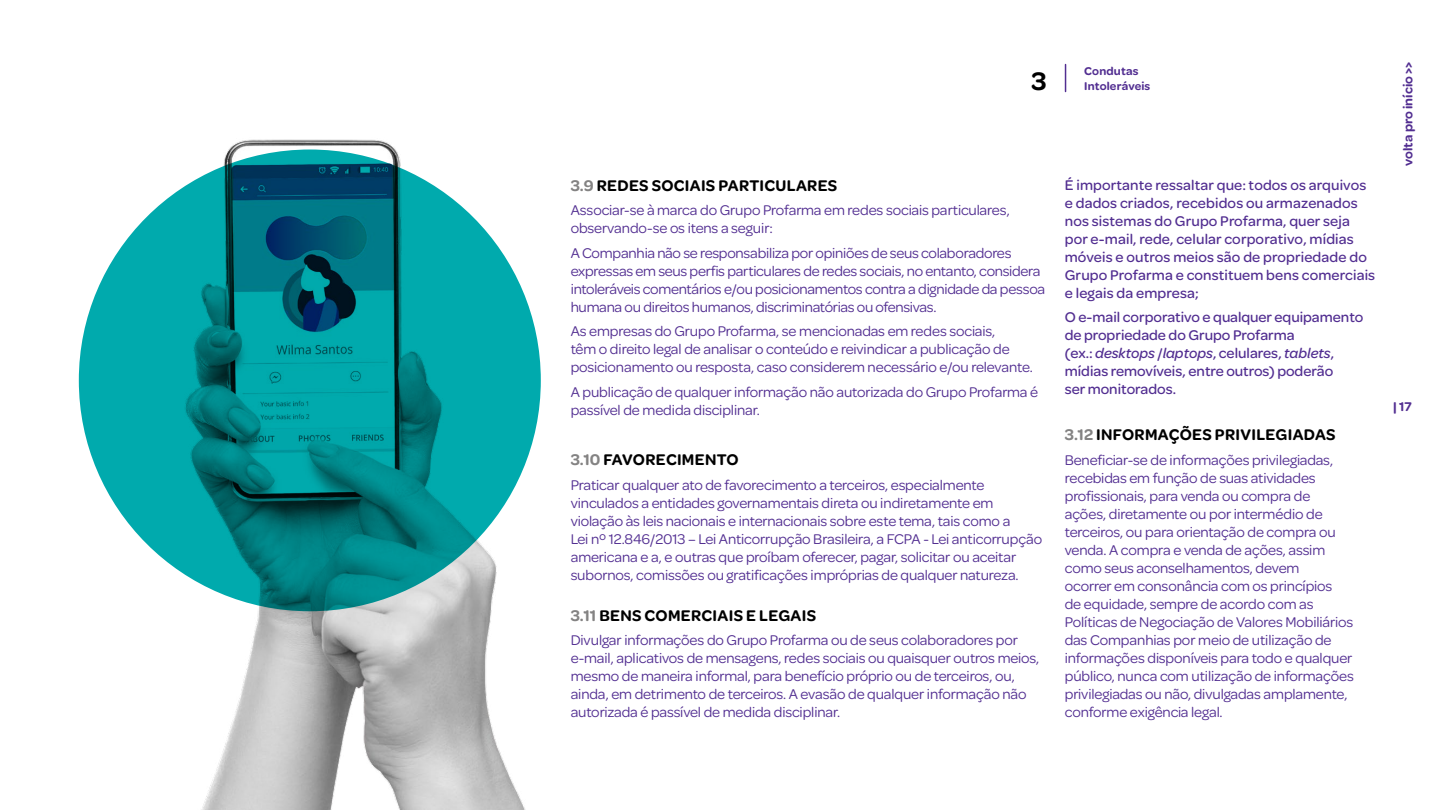
<style>
.page{position:relative;width:1440px;height:810px;background:#fff}
.page>*{position:absolute;margin:0;border:0;box-sizing:border-box;transform-origin:0 0}
.t1{font:600 27px "Omnes";color:#000}
.t2{font:600 16.5px "Omnes";letter-spacing:.02em;color:#000}
.t3{font:15px/18px "Omnes VF";letter-spacing:-.01em;color:#522e91}
.t4{font:500 15px/18px "Omnes";letter-spacing:.01em;color:#522e91}
.t5{font:600 13.5px "Omnes";color:#522e91}
.t6{font:600 12px "Omnes";letter-spacing:.015em;color:#522e91}
.s1{color:#848383}
.s2{font-style:italic}
</style>
<div class="page">
<hr style="left:1064px;top:65px;width:2px;height:27px;background:#522e91">
<img style="left:90px;top:139px;width:451px;height:671px">
<svg style="left:79px;top:150px;width:462px;height:461px;background:#008f95"></svg>
<p class="t6" style="left:1084px;top:63px;width:56px">Condutas</p>
<h1 class="t1" style="left:1031px;top:62px;width:17px">3</h1>
<p class="t6" style="left:1084px;top:77px;width:68px">Intoleráveis</p>
<p class="t2" style="left:570px;top:174px;width:268px"><span class="s1">3.9</span> REDES SOCIAIS PARTICULARES</p>
<p class="t3" style="left:570px;top:201px;width:440px">Associar-se à marca do Grupo Profarma em redes sociais particulares, observando-se os itens a seguir:</p>
<p class="t3" style="left:570px;top:243px;width:476px">A Companhia não se responsabiliza por opiniões de seus colaboradores expressas em seus perfis particulares de redes sociais, no entanto, considera intoleráveis comentários e/ou posicionamentos contra a dignidade da pessoa humana ou direitos humanos, discriminatórias ou ofensivas.</p>
<p class="t3" style="left:570px;top:321px;width:463px">As empresas do Grupo Profarma, se mencionadas em redes sociais,<br>têm o direito legal de analisar o conteúdo e reivindicar a publicação de posicionamento ou resposta, caso considerem necessário e/ou relevante.</p>
<p class="t3" style="left:570px;top:382px;width:469px">A publicação de qualquer informação não autorizada do Grupo Profarma é passível de medida disciplinar.</p>
<p class="t2" style="left:570px;top:448px;width:169px"><span class="s1">3.10</span> FAVORECIMENTO</p>
<p class="t3" style="left:570px;top:475px;width:473px">Praticar qualquer ato de favorecimento a terceiros, especialmente vinculados a entidades governamentais direta ou indiretamente em violação às leis nacionais e internacionais sobre este tema, tais como a<br>Lei nº 12.846/2013 – Lei Anticorrupção Brasileira, a FCPA - Lei anticorrupção americana e a, e outras que proíbam oferecer, pagar, solicitar ou aceitar subornos, comissões ou gratificações impróprias de qualquer natureza.</p>
<p class="t2" style="left:570px;top:604px;width:247px"><span class="s1">3.11</span> BENS COMERCIAIS E LEGAIS</p>
<p class="t3" style="left:570px;top:630px;width:470px">Divulgar informações do Grupo Profarma ou de seus colaboradores por e-mail, aplicativos de mensagens, redes sociais ou quaisquer outros meios, mesmo de maneira informal, para benefício próprio ou de terceiros, ou, ainda, em detrimento de terceiros. A evasão de qualquer informação não autorizada é passível de medida disciplinar.</p>
<p class="t4" style="left:1064px;top:175px;width:312px">É importante ressaltar que: todos os arquivos e dados criados, recebidos ou armazenados nos sistemas do Grupo Profarma, quer seja por e-mail, rede, celular corporativo, mídias móveis e outros meios são de propriedade do Grupo Profarma e constituem bens comerciais e legais da empresa;</p>
<p class="t4" style="left:1064px;top:307px;width:300px">O e-mail corporativo e qualquer equipamento de propriedade do Grupo Profarma<br>(ex.: <span class="s2">desktops</span> /<span class="s2">laptops</span>, celulares, <span class="s2">tablets</span>, mídias removíveis, entre outros) poderão<br>ser monitorados.</p>
<p class="t2" style="left:1064px;top:424px;width:272px"><span class="s1">3.12</span> INFORMAÇÕES PRIVILEGIADAS</p>
<p class="t3" style="left:1064px;top:450px;width:290px">Beneficiar-se de informações privilegiadas, recebidas em função de suas atividades profissionais, para venda ou compra de ações, diretamente ou por intermédio de terceiros, ou para orientação de compra ou venda. A compra e venda de ações, assim como seus aconselhamentos, devem<br>ocorrer em consonância com os princípios<br>de equidade, sempre de acordo com as Políticas de Negociação de Valores Mobiliários das Companhias por meio de utilização de informações disponíveis para todo e qualquer público, nunca com utilização de informações privilegiadas ou não, divulgadas amplamente, conforme exigência legal.</p>
<p class="t5" style="left:1398px;top:166px;width:106px;rotate:-90deg">volta pro início &gt;&gt;</p>
<p class="t5" style="left:1393px;top:398px;width:20px">| 17</p>
</div>
